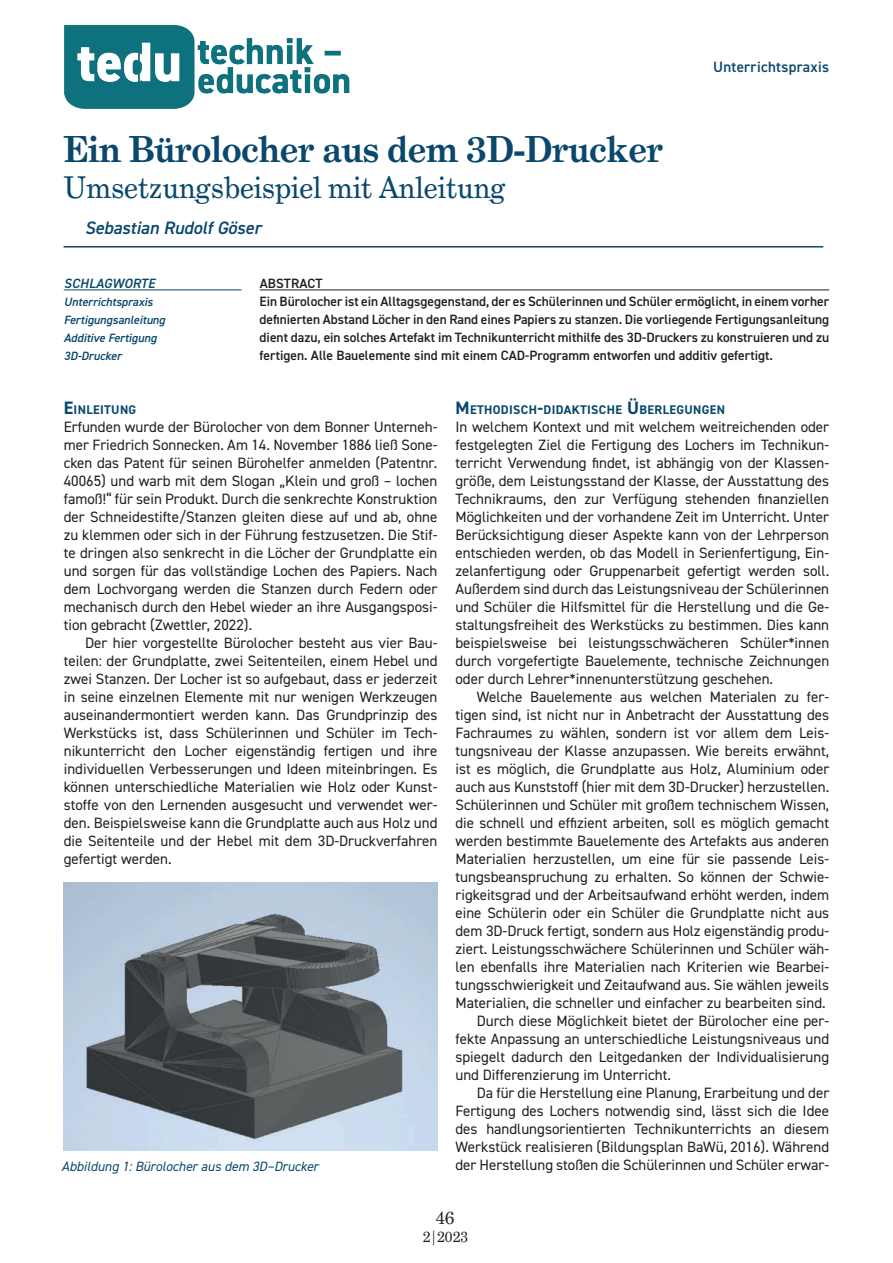
<style>
.page{position:relative;width:893px;height:1263px;background:#fff}
.page>*{position:absolute;margin:0;border:0;box-sizing:border-box;transform-origin:0 0}
.t1{font:700 36px "Grad";color:#09486c}
.t2{font:30px "Grad";color:#09486c}
.t3{font:italic 600 18px "DIN2014";color:#09486c}
.t4{font:18px "Grad";color:#231f20}
.t5{font:15px/18px "DIN2014";color:#231f20;text-align:justify}
.t6{font:600 15px "DIN2014";letter-spacing:.02em;color:#09486c}
.t7{font:15px "Grad";color:#231f20}
.t8{font:600 13.5px/18px "DIN2014";color:#231f20}
.t9{font:italic 13.5px "DIN2014";color:#09486c}
.t10{font:italic 600 13.5px "DIN2014";letter-spacing:.01em;color:#09486c}
.t11{font:700 12.6px "DIN2014";letter-spacing:.03em;color:#09486c}
.t12{font:italic 600 12px/18px "DIN2014";color:#09486c}
.s1{font-size:18px}
</style>
<div class="page">
<img style="left:64px;top:25px;width:286px;height:84px">
<hr style="left:64px;top:246px;width:759px;height:2px;background:#09486c">
<hr style="left:260px;top:290px;width:569px;height:1px;background:#231f20">
<hr style="left:64px;top:290px;width:178px;height:1px;background:#09486c">
<img style="left:64px;top:882px;width:373px;height:268px">
<h1 class="t1" style="left:64px;top:127px;width:601px">Ein Bürolocher aus dem 3D-Drucker</h1>
<h2 class="t2" style="left:64px;top:169px;width:443px">Umsetzungsbeispiel mit Anleitung</h2>
<p class="t3" style="left:85px;top:216px;width:178px">Sebastian Rudolf Göser</p>
<p class="t6" style="left:713px;top:57px;width:118px">Unterrichtspraxis</p>
<p class="t10" style="left:64px;top:274px;width:93px">SCHLAGWORTE</p>
<p class="t12" style="left:64px;top:293px;width:103px">Unterrichtspraxis<br>Fertigungsanleitung<br>Additive Fertigung<br>3D-Drucker</p>
<p class="t8" style="left:260px;top:274px;width:571px">ABSTRACT<br>Ein Bürolocher ist ein Alltagsgegenstand, der es Schülerinnen und Schüler ermöglicht, in einem vorher definierten Abstand Löcher in den Rand eines Papiers zu stanzen. Die vorliegende Fertigungsanleitung dient dazu, ein solches Artefakt im Technikunterricht mithilfe des 3D-Druckers zu konstruieren und zu fertigen. Alle Bauelemente sind mit einem CAD-Programm entworfen und additiv gefertigt.</p>
<p class="t11" style="left:64px;top:401px;width:74px"><span class="s1">E</span>INLEITUNG</p>
<p class="t5" style="left:64px;top:418px;width:375px">Erfunden wurde der Bürolocher von dem Bonner Unterneh&shy;mer Friedrich Sonnecken. Am 14. November 1886 ließ Sone&shy;cken das Patent für seinen Bürohelfer anmelden (Patentnr.<br>40065) und warb mit dem Slogan „Klein und groß – lochen famoß!“ für sein Produkt. Durch die senkrechte Konstruktion der Schneidestifte/Stanzen gleiten diese auf und ab, ohne zu klemmen oder sich in der Führung festzusetzen. Die Stif&shy;te dringen also senkrecht in die Löcher der Grundplatte ein und sorgen für das vollständige Lochen des Papiers. Nach dem Lochvorgang werden die Stanzen durch Federn oder mechanisch durch den Hebel wieder an ihre Ausgangsposi&shy;tion gebracht (Zwettler, 2022).</p>
<p class="t5" style="left:64px;top:634px;width:375px;text-indent:21px">Der hier vorgestellte Bürolocher besteht aus vier Bau&shy;teilen: der Grundplatte, zwei Seitenteilen, einem Hebel und zwei Stanzen. Der Locher ist so aufgebaut, dass er jederzeit in seine einzelnen Elemente mit nur wenigen Werkzeugen auseinandermontiert werden kann. Das Grundprinzip des Werkstücks ist, dass Schülerinnen und Schüler im Tech&shy;nikunterricht den Locher eigenständig fertigen und ihre individuellen Verbesserungen und Ideen miteinbringen. Es können unterschiedliche Materialien wie Holz oder Kunst&shy;stoffe von den Lernenden ausgesucht und verwendet wer&shy;den. Beispielsweise kann die Grundplatte auch aus Holz und die Seitenteile und der Hebel mit dem 3D-Druckverfahren gefertigt werden.</p>
<p class="t11" style="left:455px;top:401px;width:271px"><span class="s1">M</span> ETHODISCH<span class="s1">-</span>DIDAKTISCHE <span class="s1">Ü</span> BERLEGUNGEN</p>
<p class="t5" style="left:455px;top:418px;width:375px">In welchem Kontext und mit welchem weitreichenden oder festgelegten Ziel die Fertigung des Lochers im Technikun&shy;terricht Verwendung findet, ist abhängig von der Klassen&shy;größe, dem Leistungsstand der Klasse, der Ausstattung des Technikraums, den zur Verfügung stehenden finanziellen Möglichkeiten und der vorhandene Zeit im Unterricht. Unter Berücksichtigung dieser Aspekte kann von der Lehrperson entschieden werden, ob das Modell in Serienfertigung, Ein&shy;zelanfertigung oder Gruppenarbeit gefertigt werden soll.<br>Außerdem sind durch das Leistungsniveau der Schülerinnen und Schüler die Hilfsmittel für die Herstellung und die Ge&shy;staltungsfreiheit des Werkstücks zu bestimmen. Dies kann beispielsweise bei leistungsschwächeren Schüler*innen durch vorgefertigte Bauelemente, technische Zeichnungen oder durch Lehrer*innenunterstützung geschehen.</p>
<p class="t5" style="left:477px;top:688px;width:354px">Welche Bauelemente aus welchen Materialen zu fer-</p>
<p class="t5" style="left:455px;top:706px;width:375px">tigen sind, ist nicht nur in Anbetracht der Ausstattung des</p>
<p class="t5" style="left:455px;top:724px;width:375px">Fachraumes zu wählen, sondern ist vor allem dem Leis-</p>
<p class="t5" style="left:455px;top:742px;width:375px">tungsniveau der Klasse anzupassen. Wie bereits erwähnt,</p>
<p class="t5" style="left:455px;top:760px;width:375px">ist es möglich, die Grundplatte aus Holz, Aluminium oder</p>
<p class="t5" style="left:455px;top:778px;width:375px">auch aus Kunststoff (hier mit dem 3D-Drucker) herzustellen.</p>
<p class="t5" style="left:455px;top:796px;width:375px">Schülerinnen und Schüler mit großem technischem Wissen,</p>
<p class="t5" style="left:455px;top:814px;width:375px">die schnell und effizient arbeiten, soll es möglich gemacht</p>
<p class="t5" style="left:455px;top:832px;width:375px">werden bestimmte Bauelemente des Artefakts aus anderen</p>
<p class="t5" style="left:455px;top:850px;width:375px">Materialien herzustellen, um eine für sie passende Leis-</p>
<p class="t5" style="left:455px;top:868px;width:375px">tungsbeanspruchung zu erhalten. So können der Schwie-</p>
<p class="t5" style="left:455px;top:886px;width:375px">rigkeitsgrad und der Arbeitsaufwand erhöht werden, indem</p>
<p class="t5" style="left:455px;top:904px;width:375px">eine Schülerin oder ein Schüler die Grundplatte nicht aus</p>
<p class="t5" style="left:455px;top:922px;width:375px">dem 3D-Druck fertigt, sondern aus Holz eigenständig produ-</p>
<p class="t5" style="left:455px;top:940px;width:375px">ziert. Leistungsschwächere Schülerinnen und Schüler wäh-</p>
<p class="t5" style="left:455px;top:958px;width:375px">len ebenfalls ihre Materialien nach Kriterien wie Bearbei-</p>
<p class="t5" style="left:455px;top:976px;width:375px">tungsschwierigkeit und Zeitaufwand aus. Sie wählen jeweils</p>
<p class="t5" style="left:455px;top:994px;width:372px">Materialien, die schneller und einfacher zu bearbeiten sind.</p>
<p class="t5" style="left:477px;top:1012px;width:354px">Durch diese Möglichkeit bietet der Bürolocher eine per-</p>
<p class="t5" style="left:455px;top:1030px;width:375px">fekte Anpassung an unterschiedliche Leistungsniveaus und</p>
<p class="t5" style="left:455px;top:1048px;width:375px">spiegelt dadurch den Leitgedanken der Individualisierung</p>
<p class="t5" style="left:455px;top:1066px;width:217px">und Differenzierung im Unterricht.</p>
<p class="t5" style="left:477px;top:1084px;width:354px">Da für die Herstellung eine Planung, Erarbeitung und der</p>
<p class="t5" style="left:455px;top:1102px;width:375px">Fertigung des Lochers notwendig sind, lässt sich die Idee</p>
<p class="t5" style="left:455px;top:1120px;width:375px">des handlungsorientierten Technikunterrichts an diesem</p>
<p class="t5" style="left:455px;top:1138px;width:375px">Werkstück realisieren (Bildungsplan BaWü, 2016). Während</p>
<p class="t9" style="left:62px;top:1158px;width:258px">Abbildung 1: Bürolocher aus dem 3D–Drucker</p>
<p class="t5" style="left:455px;top:1156px;width:375px">der Herstellung stoßen die Schülerinnen und Schüler erwar-</p>
<p class="t4" style="left:436px;top:1207px;width:20px">46</p>
<p class="t7" style="left:423px;top:1227px;width:47px">2|2023</p>
</div>
